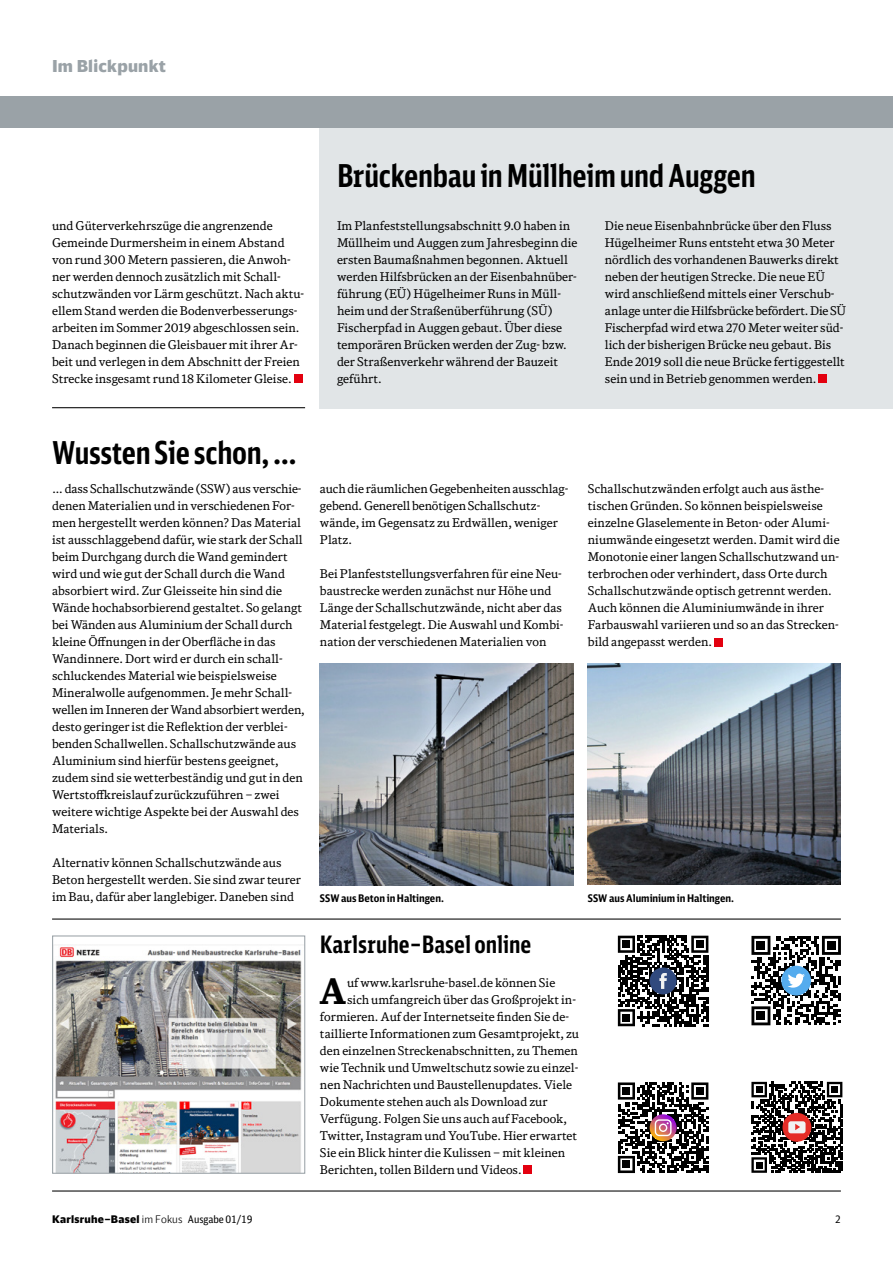
<style>
.page{position:relative;width:893px;height:1263px;background:#fff}
.page>*{position:absolute;margin:0;border:0;box-sizing:border-box;transform-origin:0 0}
.t1{font:700 35.4px "DB News";color:#000}
.t2{font:700 31.5px "DB Sans Comp";letter-spacing:-.01em;color:#000}
.t3{font:700 24px "DB Sans Comp";color:#000}
.t4{font:900 16.5px "DB Head";letter-spacing:.015em;color:#9aa2a7}
.t5{font:12px/17px "DB News";color:#000}
.t6{font:700 10.5px "DB Sans Cond";color:#000}
.t7{font:900 10.5px "DB Head";letter-spacing:.025em;color:#000}
.t8{font:10.5px "DB Sans Cond";color:#000}
.s1{font-weight:300}
.s2{font-family:"DB Sans Cond";font-weight:400}
</style>
<div class="page">
<div style="left:320px;top:128px;width:573px;height:280px;background:#e1e5e7"></div>
<hr style="left:52px;top:1190px;width:789px;height:1px;background:#000">
<div style="left:524px;top:1165px;width:8px;height:9px;background:#e3000f"></div>
<img style="left:52px;top:935px;width:254px;height:239px">
<svg style="left:617px;top:935px;width:92px;height:92px"></svg>
<svg style="left:618px;top:936px;width:90px;height:90px"></svg>
<svg style="left:751px;top:936px;width:90px;height:89px"></svg>
<svg style="left:618px;top:1082px;width:90px;height:91px"></svg>
<svg style="left:751px;top:1082px;width:91px;height:91px"></svg>
<img style="left:320px;top:663px;width:253px;height:222px">
<img style="left:588px;top:663px;width:253px;height:221px">
<div style="left:0;top:96px;width:893px;height:32px;background:#9aa2a7"></div>
<div style="left:294px;top:374px;width:8px;height:9px;background:#e3000f"></div>
<hr style="left:52px;top:407px;width:253px;height:1px;background:#000">
<div style="left:818px;top:374px;width:9px;height:9px;background:#e3000f"></div>
<div style="left:714px;top:638px;width:9px;height:8px;background:#e3000f"></div>
<hr style="left:52px;top:918px;width:789px;height:1px;background:#000">
<h3 class="t4" style="left:52px;top:56px;width:115px">Im Blickpunkt</h3>
<p class="t5" style="left:52px;top:217px;width:254px">und Güterverkehrszüge die angrenzende Gemeinde Durmersheim in einem Abstand von rund 300 Metern passieren, die Anwoh&shy;ner werden dennoch zusätzlich mit Schall&shy;schutzwänden vor Lärm geschützt. Nach aktu&shy;ellem Stand werden die Bodenverbesserungs&shy;arbeiten im Sommer 2019 abgeschlossen sein.<br>Danach beginnen die Gleisbauer mit ihrer Ar&shy;beit und verlegen in dem Abschnitt der Freien Strecke insgesamt rund 18 Kilometer Gleise.</p>
<h2 class="t2" style="left:337px;top:156px;width:420px">Brückenbau in Müllheim und Auggen</h2>
<p class="t5" style="left:337px;top:217px;width:242px">Im Planfeststellungsabschnitt 9.0 haben in Müllheim und Auggen zum Jahresbeginn die ersten Baumaßnahmen begonnen. Aktuell werden Hilfsbrücken an der Eisenbahnüber&shy;führung (EÜ) Hügelheimer Runs in Müll&shy;heim und der Straßenüberführung (SÜ)<br>Fischerpfad in Auggen gebaut. Über diese temporären Brücken werden der Zug- bzw. der Straßenverkehr während der Bauzeit geführt.</p>
<p class="t5" style="left:605px;top:217px;width:243px">Die neue Eisenbahnbrücke über den Fluss Hügelheimer Runs entsteht etwa 30 Meter nördlich des vorhandenen Bauwerks direkt neben der heutigen Strecke. Die neue EÜ wird anschließend mittels einer Verschub&shy;anlage unter die Hilfsbrücke befördert. Die SÜ Fischerpfad wird etwa 270 Meter weiter süd&shy;lich der bisherigen Brücke neu gebaut. Bis Ende 2019 soll die neue Brücke fertiggestellt sein und in Betrieb genommen werden.</p>
<h2 class="t2" style="left:52px;top:433px;width:246px">Wussten Sie schon, …</h2>
<p class="t5" style="left:52px;top:480px;width:254px">… dass Schallschutzwände (SSW) aus verschie&shy;denen Materialien und in verschiedenen For&shy;men hergestellt werden können? Das Material ist ausschlaggebend dafür, wie stark der Schall beim Durchgang durch die Wand gemindert wird und wie gut der Schall durch die Wand absorbiert wird. Zur Gleisseite hin sind die Wände hochabsorbierend gestaltet. So gelangt bei Wänden aus Aluminium der Schall durch kleine Öffnungen in der Oberfläche in das Wandinnere. Dort wird er durch ein schall&shy;schluckendes Material wie beispielsweise Mineralwolle aufgenommen. Je mehr Schall&shy;wellen im Inneren der Wand absorbiert werden, desto geringer ist die Reflektion der verblei&shy;benden Schallwellen. Schallschutzwände aus Aluminium sind hierfür bestens geeignet, zudem sind sie wetterbeständig und gut in den Wertstoffkreislauf zurückzuführen – zwei weitere wichtige Aspekte bei der Auswahl des Materials.</p>
<p class="t5" style="left:52px;top:854px;width:250px">Alternativ können Schallschutzwände aus<br>Beton hergestellt werden. Sie sind zwar teurer im Bau, dafür aber langlebiger. Daneben sind</p>
<p class="t5" style="left:320px;top:480px;width:250px">auch die räumlichen Gegebenheiten ausschlag&shy;gebend. Generell benötigen Schallschutz&shy;wände, im Gegensatz zu Erdwällen, weniger Platz.</p>
<p class="t5" style="left:320px;top:565px;width:245px">Bei Planfeststellungsverfahren für eine Neu&shy;baustrecke werden zunächst nur Höhe und Länge der Schallschutzwände, nicht aber das Material festgelegt. Die Auswahl und Kombi&shy;nation der verschiedenen Materialien von</p>
<p class="t5" style="left:588px;top:480px;width:253px">Schallschutzwänden erfolgt auch aus ästhe&shy;tischen Gründen. So können beispielsweise einzelne Glaselemente in Beton- oder Alumi&shy;niumwände eingesetzt werden. Damit wird die Monotonie einer langen Schallschutzwand un&shy;terbrochen oder verhindert, dass Orte durch Schallschutzwände optisch getrennt werden.<br>Auch können die Aluminiumwände in ihrer Farbauswahl variieren und so an das Strecken&shy;bild angepasst werden.</p>
<p class="t6" style="left:320px;top:891px;width:125px">SSW aus Beton in Haltingen.</p>
<p class="t6" style="left:588px;top:891px;width:148px">SSW aus Aluminium in Haltingen.</p>
<h3 class="t3" style="left:320px;top:929px;width:213px">Karlsruhe–Basel online</h3>
<h1 class="t1" style="left:319px;top:968px;width:30px">A</h1>
<p class="t5" style="left:347px;top:974px;width:210px">uf www.karlsruhe-basel.de können Sie</p>
<p class="t5" style="left:347px;top:991px;width:230px">sich umfangreich über das Großprojekt in-</p>
<p class="t5" style="left:320px;top:1008px;width:250px">formieren. Auf der Internetseite finden Sie de-</p>
<p class="t5" style="left:320px;top:1025px;width:261px">taillierte Informationen zum Gesamtprojekt, zu</p>
<p class="t5" style="left:320px;top:1042px;width:259px">den einzelnen Streckenabschnitten, zu Themen</p>
<p class="t5" style="left:320px;top:1059px;width:260px">wie Technik und Umweltschutz sowie zu einzel-</p>
<p class="t5" style="left:320px;top:1076px;width:254px">nen Nachrichten und Baustellenupdates. Viele</p>
<p class="t5" style="left:320px;top:1093px;width:229px">Dokumente stehen auch als Download zur</p>
<p class="t5" style="left:320px;top:1110px;width:249px">Verfügung. Folgen Sie uns auch auf Facebook,</p>
<p class="t5" style="left:320px;top:1127px;width:259px">Twitter, Instagram und YouTube. Hier erwartet</p>
<p class="t5" style="left:320px;top:1144px;width:247px">Sie ein Blick hinter die Kulissen – mit kleinen</p>
<p class="t5" style="left:320px;top:1161px;width:203px">Berichten, tollen Bildern und Videos.</p>
<p class="t7" style="left:52px;top:1212px;width:202px">Karlsruhe–Basel <span class="s1">im Fokus</span> <span class="s2">Ausgabe 01/19</span></p>
<p class="t8" style="left:835px;top:1212px;width:7px">2</p>
</div>
